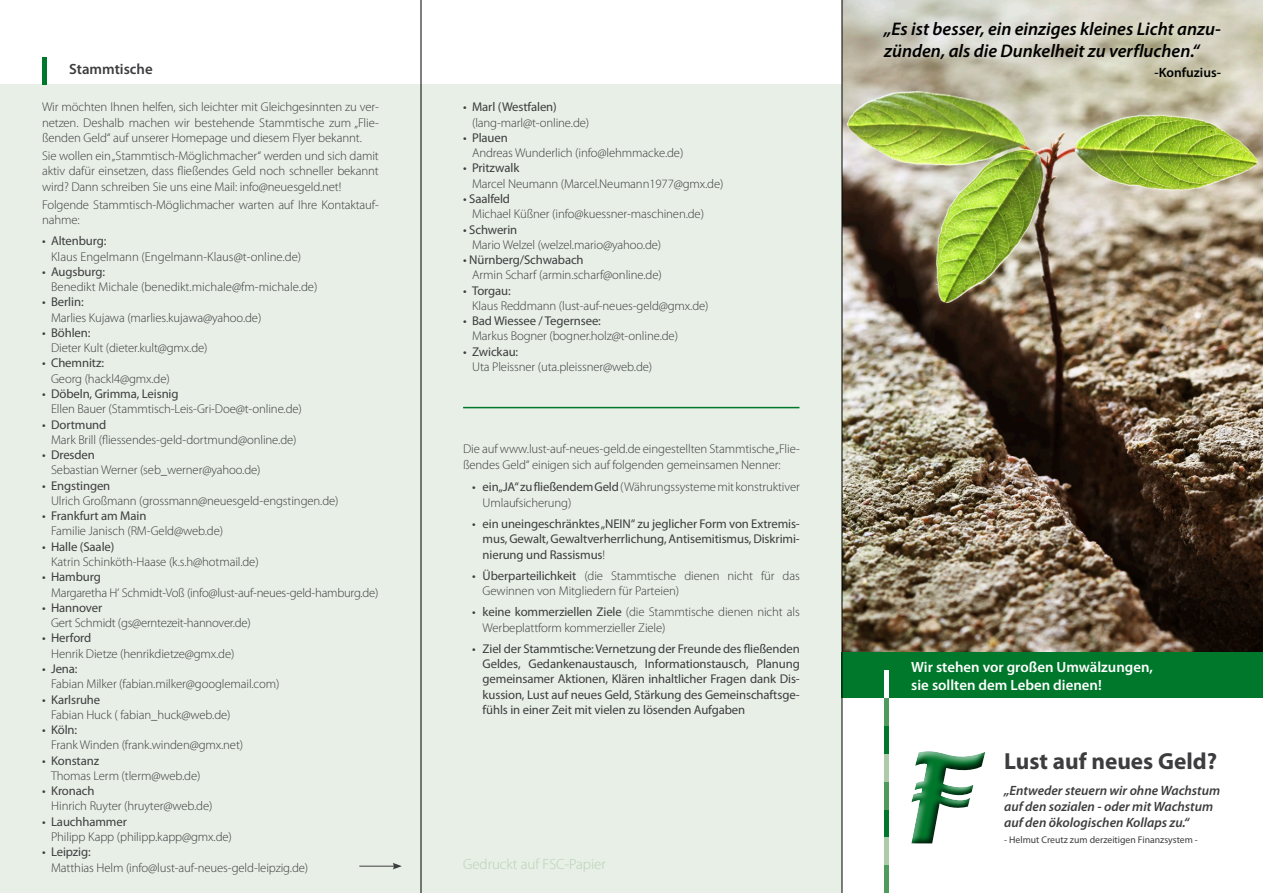
<style>
.page{position:relative;width:1263px;height:893px;background:#fff}
.page>*{position:absolute;margin:0;border:0;box-sizing:border-box;transform-origin:0 0}
.t1{font:700 23.4px "Myriad Pro";color:#3d3d3f}
.t2{font:italic 600 18.3px "Myriad Pro";color:#000}
.t3{font:600 14.85px "Myriad Pro";color:#fff}
.t4{font:300 14.85px "Myriad Pro";color:#b9d2b7}
.t5{font:600 14.85px "Myriad Pro";color:#3d3d3f}
.t6{font:italic 600 13.5px/16.2px "Myriad Pro";color:#3d3d3f}
.t7{font:600 13.5px "Myriad Pro";color:#000}
.t8{font:300 12.75px/15.3px "Myriad Pro";letter-spacing:-.01em;color:#3d3d3f;text-align:justify}
.t9{font:12.75px "Myriad Pro";letter-spacing:-.01em;color:#3d3d3f}
.t10{font:9.75px "Myriad Pro";color:#3d3d3f}
.s1{font-weight:400}
.s2{font-weight:300}
</style>
<div class="page">
<img style="left:843px;top:0;width:420px;height:653px">
<div style="left:0;top:84px;width:842px;height:809px;background:#e7efe6"></div>
<div style="left:842px;top:653px;width:421px;height:45px;background:#00782c"></div>
<div style="left:42px;top:57px;width:5px;height:28px;background:#00782c"></div>
<div style="left:884px;top:670px;width:5px;height:28px;background:#fff"></div>
<div style="left:884px;top:726px;width:5px;height:28px;background:#00782c"></div>
<div style="left:884px;top:698px;width:5px;height:28px;background:#4f9a5d"></div>
<div style="left:884px;top:754px;width:5px;height:28px;background:#adcbab"></div>
<div style="left:884px;top:809px;width:5px;height:28px;background:#00782c"></div>
<div style="left:884px;top:782px;width:5px;height:27px;background:#4f9a5d"></div>
<div style="left:884px;top:837px;width:5px;height:28px;background:#adcbab"></div>
<div style="left:884px;top:865px;width:5px;height:28px;background:#4f9a5d"></div>
<div style="left:908px;top:748px;width:78px;height:96px;background:#000;opacity:.75"></div>
<hr style="left:359px;top:866px;width:36px;height:1px;background:#3d3d3f">
<svg style="left:393px;top:863px;width:9px;height:6px"></svg>
<hr style="left:463px;top:407px;width:336px;height:1px;background:#00782c">
<hr style="left:421px;top:0;width:1px;height:893px;background:#000">
<hr style="left:842px;top:0;width:1px;height:893px;background:#000">
<p class="t5" style="left:69px;top:59px;width:85px">Stammtische</p>
<p class="t8" style="left:42px;top:100px;width:338px">Wir möchten Ihnen helfen, sich leichter mit Gleichgesinnten zu ver&shy;netzen. Deshalb machen wir bestehende Stammtische zum „Flie&shy;ßenden Geld“ auf unserer Homepage und diesem Flyer bekannt.</p>
<p class="t8" style="left:42px;top:148px;width:338px">Sie wollen ein „Stammtisch-Möglichmacher“ werden und sich damit aktiv dafür einsetzen, dass fließendes Geld noch schneller bekannt wird? Dann schreiben Sie uns eine Mail: info@neuesgeld.net!</p>
<p class="t8" style="left:42px;top:197px;width:338px">Folgende Stammtisch-Möglichmacher warten auf Ihre Kontaktauf&shy;nahme:</p>
<p class="t9" style="left:42px;top:233px;width:66px">• Altenburg:</p>
<p class="t8" style="left:51px;top:249px;width:252px">Klaus Engelmann (Engelmann-Klaus@t-online.de)</p>
<p class="t9" style="left:42px;top:264px;width:64px">• Augsburg:</p>
<p class="t8" style="left:51px;top:279px;width:268px">Benedikt Michale (benedikt.michale@fm-michale.de)</p>
<p class="t9" style="left:42px;top:294px;width:43px">• Berlin:</p>
<p class="t8" style="left:51px;top:310px;width:212px">Marlies Kujawa (marlies.kujawa@yahoo.de)</p>
<p class="t9" style="left:42px;top:325px;width:50px">• Böhlen:</p>
<p class="t8" style="left:51px;top:340px;width:158px">Dieter Kult (dieter.kult@gmx.de)</p>
<p class="t9" style="left:42px;top:355px;width:63px">• Chemnitz:</p>
<p class="t8" style="left:51px;top:371px;width:120px">Georg (hackl4@gmx.de)</p>
<p class="t9" style="left:42px;top:386px;width:138px">• Döbeln, Grimma, Leisnig</p>
<p class="t8" style="left:51px;top:402px;width:252px">Ellen Bauer (Stammtisch-Leis-Gri-Doe@t-online.de)</p>
<p class="t9" style="left:42px;top:416px;width:66px">• Dortmund</p>
<p class="t8" style="left:51px;top:432px;width:247px">Mark Brill (fliessendes-geld-dortmund@online.de)</p>
<p class="t9" style="left:42px;top:447px;width:54px">• Dresden</p>
<p class="t8" style="left:51px;top:463px;width:211px">Sebastian Werner (seb_werner@yahoo.de)</p>
<p class="t9" style="left:42px;top:477px;width:70px">• Engstingen</p>
<p class="t8" style="left:51px;top:493px;width:289px">Ulrich Großmann (grossmann@neuesgeld-engstingen.de)</p>
<p class="t9" style="left:42px;top:508px;width:106px">• Frankfurt am Main</p>
<p class="t8" style="left:51px;top:524px;width:174px">Familie Janisch (RM-Geld@web.de)</p>
<p class="t9" style="left:42px;top:539px;width:74px">• Halle (Saale)</p>
<p class="t8" style="left:51px;top:554px;width:209px">Katrin Schinköth-Haase (k.s.h@hotmail.de)</p>
<p class="t9" style="left:42px;top:569px;width:60px">• Hamburg</p>
<p class="t8" style="left:51px;top:585px;width:329px">Margaretha H‘ Schmidt-Voß (info@lust-auf-neues-geld-hamburg.de)</p>
<p class="t9" style="left:42px;top:600px;width:62px">• Hannover</p>
<p class="t8" style="left:51px;top:615px;width:201px">Gert Schmidt (gs@erntezeit-hannover.de)</p>
<p class="t9" style="left:42px;top:630px;width:51px">• Herford</p>
<p class="t8" style="left:51px;top:646px;width:185px">Henrik Dietze (henrikdietze@gmx.de)</p>
<p class="t9" style="left:42px;top:661px;width:37px">• Jena:</p>
<p class="t8" style="left:51px;top:677px;width:230px">Fabian Milker (fabian.milker@googlemail.com)</p>
<p class="t9" style="left:42px;top:691px;width:60px">• Karlsruhe</p>
<p class="t8" style="left:51px;top:707px;width:181px">Fabian Huck ( fabian_huck@web.de)</p>
<p class="t9" style="left:42px;top:722px;width:37px">• Köln:</p>
<p class="t8" style="left:51px;top:738px;width:194px">Frank Winden (frank.winden@gmx.net)</p>
<p class="t9" style="left:42px;top:752px;width:59px">• Konstanz</p>
<p class="t8" style="left:51px;top:768px;width:151px">Thomas Lerm (tlerm@web.de)</p>
<p class="t9" style="left:42px;top:783px;width:54px">• Kronach</p>
<p class="t8" style="left:51px;top:799px;width:163px">Hinrich Ruyter (hruyter@web.de)</p>
<p class="t9" style="left:42px;top:814px;width:86px">• Lauchhammer</p>
<p class="t8" style="left:51px;top:829px;width:182px">Philipp Kapp (philipp.kapp@gmx.de)</p>
<p class="t9" style="left:42px;top:844px;width:50px">• Leipzig:</p>
<p class="t8" style="left:51px;top:860px;width:259px">Matthias Helm (info@lust-auf-neues-geld-leipzig.de)</p>
<p class="t9" style="left:463px;top:99px;width:95px">• Marl (Westfalen)</p>
<p class="t8" style="left:472px;top:115px;width:119px">(lang-marl@t-online.de)</p>
<p class="t9" style="left:463px;top:130px;width:46px">• Plauen</p>
<p class="t8" style="left:472px;top:145px;width:213px">Andreas Wunderlich (info@lehmmacke.de)</p>
<p class="t9" style="left:463px;top:160px;width:58px">• Pritzwalk</p>
<p class="t8" style="left:472px;top:176px;width:253px">Marcel Neumann (Marcel.Neumann1977@gmx.de)</p>
<p class="t9" style="left:463px;top:191px;width:49px">• Saalfeld</p>
<p class="t8" style="left:472px;top:207px;width:233px">Michael Küßner (info@kuessner-maschinen.de)</p>
<p class="t9" style="left:463px;top:221px;width:56px">• Schwerin</p>
<p class="t8" style="left:472px;top:237px;width:191px">Mario Welzel (welzel.mario@yahoo.de)</p>
<p class="t9" style="left:463px;top:252px;width:122px">• Nürnberg/Schwabach</p>
<p class="t8" style="left:472px;top:268px;width:191px">Armin Scharf (armin.scharf@online.de)</p>
<p class="t9" style="left:463px;top:282px;width:49px">• Torgau:</p>
<p class="t8" style="left:472px;top:298px;width:238px">Klaus Reddmann (lust-auf-neues-geld@gmx.de)</p>
<p class="t9" style="left:463px;top:313px;width:139px">• Bad Wiessee / Tegernsee:</p>
<p class="t8" style="left:472px;top:329px;width:207px">Markus Bogner (bogner.holz@t-online.de)</p>
<p class="t9" style="left:463px;top:344px;width:57px">• Zwickau:</p>
<p class="t8" style="left:472px;top:359px;width:182px">Uta Pleissner (uta.pleissner@web.de)</p>
<p class="t8" style="left:463px;top:442px;width:338px">Die auf www.lust-auf-neues-geld.de eingestellten Stammtische „Flie&shy;ßendes Geld“ einigen sich auf folgenden gemeinsamen Nenner:</p>
<p class="t8" style="left:472px;top:480px;width:329px"><span class="s1">• ein„JA“zufließendemGeld</span> (Währungssysteme mit konstruktiver</p>
<p class="t8" style="left:483px;top:495px;width:90px">Umlaufsicherung)</p>
<p class="t9" style="left:472px;top:516px;width:329px">• ein uneingeschränktes„NEIN“ zu jeglicher Form von Extremis-</p>
<p class="t9" style="left:483px;top:531px;width:319px">mus, Gewalt, Gewaltverherrlichung, Antisemitismus, Diskrimi-</p>
<p class="t9" style="left:483px;top:546px;width:124px">nierung und Rassismus<span class="s2">!</span></p>
<p class="t8" style="left:472px;top:568px;width:329px"><span class="s1">• Überparteilichkeit</span> (die Stammtische dienen nicht für das</p>
<p class="t8" style="left:483px;top:583px;width:198px">Gewinnen von Mitgliedern für Parteien)</p>
<p class="t8" style="left:472px;top:605px;width:329px"><span class="s1">• keine kommerziellen Ziele</span> (die Stammtische dienen nicht als</p>
<p class="t8" style="left:483px;top:620px;width:185px">Werbeplattform kommerzieller Ziele)</p>
<p class="t9" style="left:472px;top:641px;width:329px">• Ziel der Stammtische:Vernetzung der Freunde des fließenden</p>
<p class="t9" style="left:483px;top:656px;width:319px">Geldes, Gedankenaustausch, Informationstausch, Planung</p>
<p class="t9" style="left:483px;top:671px;width:319px">gemeinsamer Aktionen, Klären inhaltlicher Fragen dank Dis-</p>
<p class="t9" style="left:483px;top:687px;width:319px">kussion, Lust auf neues Geld, Stärkung des Gemeinschaftsge-</p>
<p class="t9" style="left:483px;top:702px;width:264px">fühls in einer Zeit mit vielen zu lösenden Aufgaben</p>
<p class="t4" style="left:463px;top:856px;width:144px">Gedruckt auf FSC-Papier</p>
<p class="t2" style="left:884px;top:17px;width:338px">„Es ist besser, ein einziges kleines Licht anzu-</p>
<p class="t2" style="left:884px;top:39px;width:317px">zünden, als die Dunkelheit zu verfluchen.“</p>
<p class="t7" style="left:1154px;top:64px;width:68px">-Konfuzius-</p>
<p class="t3" style="left:911px;top:658px;width:243px">Wir stehen vor großen Umwälzungen,</p>
<p class="t3" style="left:911px;top:675px;width:192px">sie sollten dem Leben dienen!</p>
<p class="t1" style="left:1004px;top:746px;width:215px">Lust auf neues Geld?</p>
<p class="t6" style="left:1004px;top:782px;width:218px">„Entweder steuern wir ohne Wachstum auf den sozialen - oder mit Wachstum auf den ökologischen Kollaps zu.“</p>
<p class="t10" style="left:1004px;top:834px;width:195px">- Helmut Creutz zum derzeitigen Finanzsystem -</p>
</div>
